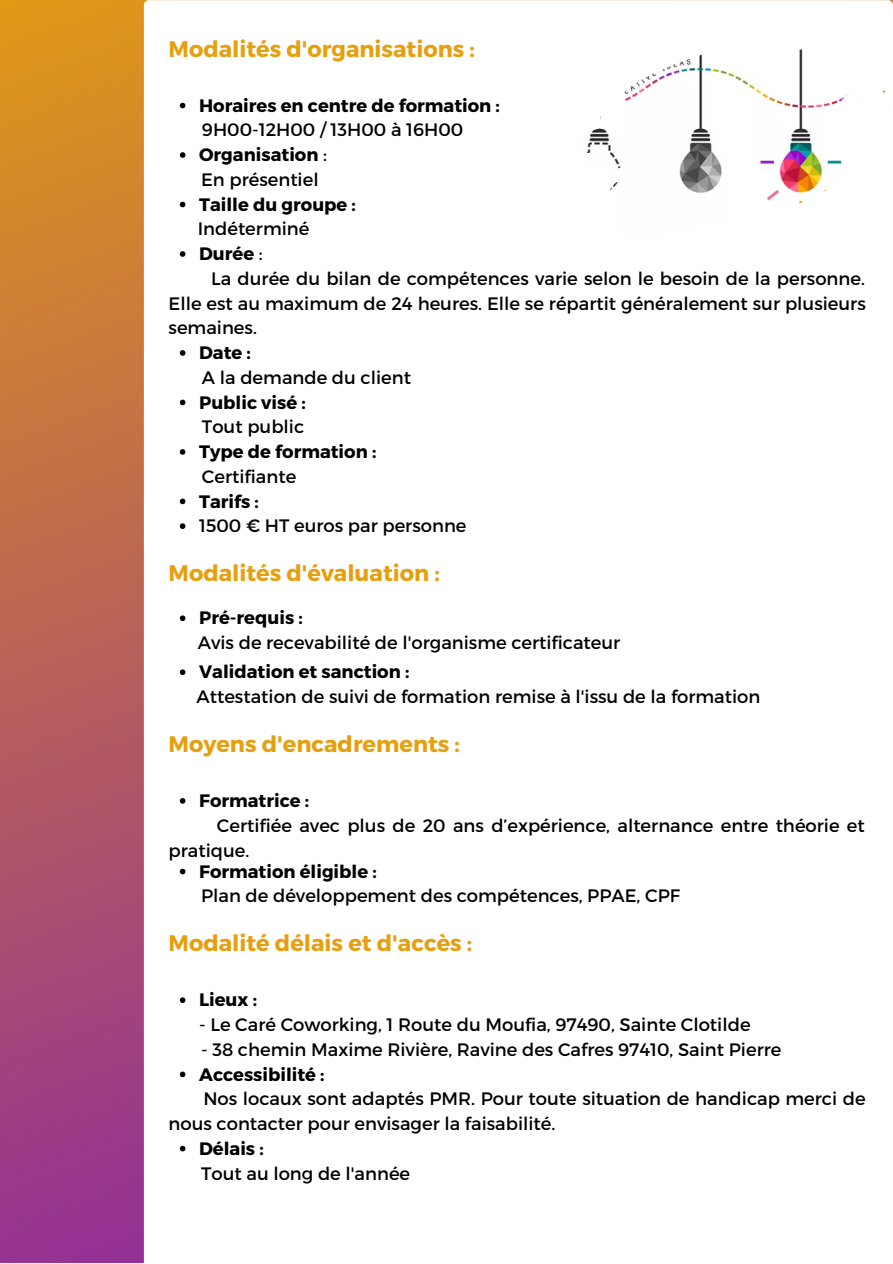
<style>
.page{position:relative;width:893px;height:1264px;background:#fff}
.page>*{position:absolute;margin:0;border:0;box-sizing:border-box;transform-origin:0 0}
.t1{font:700 22.5px "Montserrat";color:#e69f0f}
.t2{font:18px/24.8px "Montserrat";color:#000}
.t3{font:700 18px "Montserrat";color:#000}
.s1{font-weight:400}
</style>
<div class="page">
<img style="left:0;top:0;width:144px;height:1262px">
<img style="left:587px;top:49px;width:299px;height:155px">
<svg style="left:180px;top:669px;width:5px;height:6px"></svg>
<svg style="left:180px;top:868px;width:5px;height:6px"></svg>
<svg style="left:180px;top:103px;width:5px;height:5px"></svg>
<svg style="left:180px;top:152px;width:5px;height:6px"></svg>
<svg style="left:180px;top:202px;width:5px;height:5px"></svg>
<svg style="left:180px;top:251px;width:5px;height:6px"></svg>
<svg style="left:180px;top:350px;width:5px;height:6px"></svg>
<svg style="left:180px;top:399px;width:5px;height:6px"></svg>
<svg style="left:180px;top:449px;width:5px;height:6px"></svg>
<svg style="left:180px;top:498px;width:5px;height:6px"></svg>
<svg style="left:180px;top:523px;width:5px;height:6px"></svg>
<svg style="left:180px;top:798px;width:5px;height:5px"></svg>
<svg style="left:180px;top:997px;width:5px;height:5px"></svg>
<svg style="left:180px;top:1071px;width:5px;height:6px"></svg>
<svg style="left:180px;top:1145px;width:5px;height:6px"></svg>
<svg style="left:180px;top:615px;width:5px;height:6px"></svg>
<p class="t1" style="left:168px;top:34px;width:308px">Modalités d'organisations :</p>
<p class="t3" style="left:199px;top:94px;width:302px">Horaires en centre de formation :</p>
<p class="t3" style="left:199px;top:143px;width:129px">Organisation <span class="s1">:</span></p>
<p class="t3" style="left:199px;top:192px;width:158px">Taille du groupe :</p>
<p class="t3" style="left:199px;top:242px;width:65px">Durée <span class="s1">:</span></p>
<p class="t2" style="left:202px;top:117px;width:263px">9H00-12H00 / 13H00 à 16H00</p>
<p class="t2" style="left:201px;top:166px;width:119px">En présentiel</p>
<p class="t2" style="left:198px;top:216px;width:113px">Indéterminé</p>
<p class="t2" style="left:168px;top:265px;width:698px;text-align:justify;text-indent:43px">La durée du bilan de compétences varie selon le besoin de la personne.<br>Elle est au maximum de 24 heures. Elle se répartit généralement sur plusieurs semaines.</p>
<p class="t2" style="left:202px;top:364px;width:210px">A la demande du client</p>
<p class="t2" style="left:202px;top:413px;width:104px">Tout public</p>
<p class="t2" style="left:202px;top:463px;width:96px">Certifiante</p>
<p class="t3" style="left:199px;top:341px;width:53px">Date :</p>
<p class="t3" style="left:199px;top:390px;width:108px">Public visé :</p>
<p class="t3" style="left:199px;top:440px;width:179px">Type de formation :</p>
<p class="t3" style="left:199px;top:489px;width:61px">Tarifs :</p>
<p class="t2" style="left:199px;top:512px;width:269px">1500 € HT euros par personne</p>
<p class="t1" style="left:168px;top:558px;width:273px">Modalités d'évaluation :</p>
<p class="t3" style="left:199px;top:606px;width:105px">Pré-requis :</p>
<p class="t2" style="left:198px;top:629px;width:424px">Avis de recevabilité de l'organisme certificateur</p>
<p class="t3" style="left:199px;top:660px;width:212px">Validation et sanction :</p>
<p class="t2" style="left:196px;top:683px;width:565px">Attestation de suivi de formation remise à l'issu de la formation</p>
<p class="t1" style="left:168px;top:729px;width:293px">Moyens d'encadrements :</p>
<p class="t3" style="left:199px;top:789px;width:111px">Formatrice :</p>
<p class="t2" style="left:168px;top:812px;width:697px;text-indent:48px">Certifiée avec plus de 20 ans d’expérience, alternance entre théorie et pratique.</p>
<p class="t3" style="left:199px;top:859px;width:179px">Formation éligible :</p>
<p class="t2" style="left:201px;top:882px;width:480px">Plan de développement des compétences, PPAE, CPF</p>
<p class="t1" style="left:168px;top:928px;width:305px">Modalité délais et d'accès :</p>
<p class="t3" style="left:199px;top:988px;width:59px">Lieux :</p>
<p class="t2" style="left:199px;top:1011px;width:553px">- Le Caré Coworking, 1 Route du Moufia, 97490, Sainte Clotilde</p>
<p class="t2" style="left:201px;top:1036px;width:582px">- 38 chemin Maxime Rivière, Ravine des Cafres 97410, Saint Pierre</p>
<p class="t2" style="left:168px;top:1085px;width:698px;text-indent:35px">Nos locaux sont adaptés PMR. Pour toute situation de handicap merci de nous contacter pour envisager la faisabilité.</p>
<p class="t2" style="left:201px;top:1159px;width:210px">Tout au long de l'année</p>
<p class="t3" style="left:199px;top:1062px;width:127px">Accessibilité :</p>
<p class="t3" style="left:199px;top:1136px;width:66px">Délais :</p>
</div>
